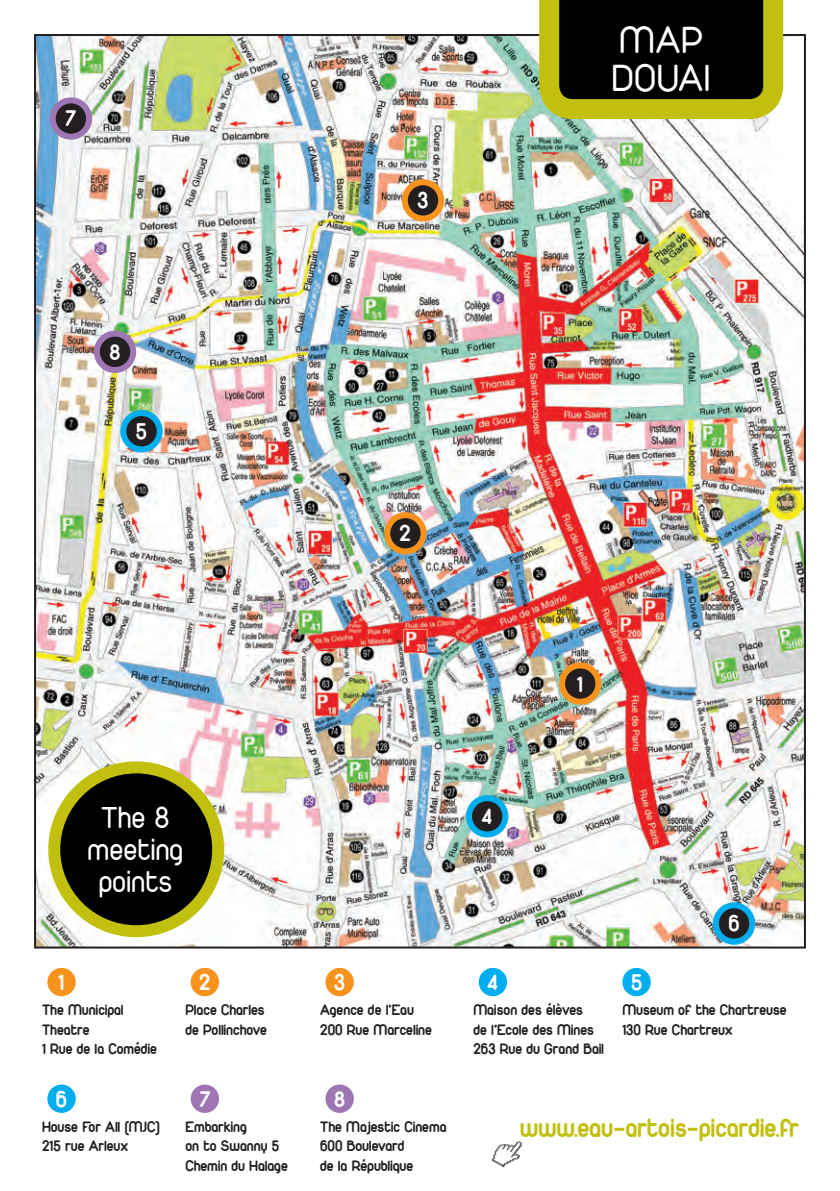
<style>
.page{position:relative;width:840px;height:1191px;background:#fff}
.page>*{position:absolute;margin:0;border:0;box-sizing:border-box;transform-origin:0 0}
.t1{font:40px/38px "Duepuntozero";letter-spacing:.03em;color:#fff}
.t2{font:32px/32px "Duepuntozero";letter-spacing:.02em;color:#fff;text-align:center}
.t3{font:28px "Duepuntozerobold";color:#c2c00f}
.t4{font:24px "Duepuntozerobold";color:#fff}
.t5{font:16px/19.2px "Duepuntozerobold";color:#231f20}
</style>
<div class="page">
<img style="left:37px;top:37px;width:765px;height:908px">
<div style="left:47px;top:968px;width:29px;height:28px;background:#f7931d;border-radius:50%"></div>
<div style="left:190px;top:968px;width:29px;height:28px;background:#f7931d;border-radius:50%"></div>
<div style="left:325px;top:968px;width:28px;height:28px;background:#f7931d;border-radius:50%"></div>
<div style="left:478px;top:968px;width:29px;height:28px;background:#00aeef;border-radius:50%"></div>
<div style="left:622px;top:968px;width:28px;height:28px;background:#00aeef;border-radius:50%"></div>
<div style="left:47px;top:1084px;width:29px;height:28px;background:#00aeef;border-radius:50%"></div>
<div style="left:190px;top:1084px;width:29px;height:28px;background:#9e76b3;border-radius:50%"></div>
<div style="left:325px;top:1084px;width:28px;height:28px;background:#9e76b3;border-radius:50%"></div>
<svg style="left:491px;top:1141px;width:31px;height:26px"></svg>
<div style="left:54px;top:767px;width:164px;height:164px;background:#000;border-radius:50%"></div>
<div style="left:48px;top:761px;width:176px;height:176px;border:12px solid #c2c00f;border-radius:50%"></div>
<svg style="left:561px;top:665px;width:37px;height:37px"></svg>
<div style="left:558px;top:662px;width:43px;height:43px;border:6px solid #f7931d;border-radius:50%"></div>
<div style="left:387px;top:515px;width:36px;height:36px;background:#231f20;border-radius:50%"></div>
<div style="left:384px;top:512px;width:42px;height:42px;border:6px solid #f7931d;border-radius:50%"></div>
<svg style="left:123px;top:413px;width:37px;height:36px"></svg>
<div style="left:120px;top:410px;width:43px;height:42px;border:6px solid #00aeef;border-radius:50%"></div>
<div style="left:97px;top:334px;width:36px;height:36px;background:#231f20;border-radius:50%"></div>
<div style="left:94px;top:331px;width:42px;height:42px;border:6px solid #9e76b3;border-radius:50%"></div>
<svg style="left:53px;top:100px;width:36px;height:37px"></svg>
<div style="left:50px;top:97px;width:42px;height:43px;border:6px solid #9e76b3;border-radius:50%"></div>
<svg style="left:404px;top:182px;width:37px;height:36px"></svg>
<div style="left:401px;top:179px;width:43px;height:43px;border:6px solid #f7931d;border-radius:50%"></div>
<svg style="left:468px;top:798px;width:37px;height:36px"></svg>
<div style="left:465px;top:795px;width:43px;height:42px;border:6px solid #00aeef;border-radius:50%"></div>
<div style="left:715px;top:905px;width:36px;height:36px;background:#231f20;border-radius:50%"></div>
<div style="left:712px;top:902px;width:42px;height:42px;border:6px solid #00aeef;border-radius:50%"></div>
<svg style="left:539px;top:0;width:243px;height:119px;background:#3b3a07"></svg>
<h3 class="t4" style="left:65px;top:105px;width:12px">7</h3>
<h3 class="t4" style="left:417px;top:187px;width:12px">3</h3>
<h1 class="t1" style="left:611px;top:20px;width:100px">MAP<br>DOUAI</h1>
<h3 class="t4" style="left:109px;top:338px;width:12px">8</h3>
<h3 class="t4" style="left:136px;top:417px;width:13px">5</h3>
<h3 class="t4" style="left:399px;top:519px;width:13px">2</h3>
<h3 class="t4" style="left:577px;top:670px;width:7px">1</h3>
<h2 class="t2" style="left:87px;top:801px;width:97px">The 8 meeting points</h2>
<h3 class="t4" style="left:59px;top:968px;width:7px">1</h3>
<p class="t5" style="left:42px;top:1000px;width:116px">The Municipal<br>Theatre<br>1 Rue de la Comédie</p>
<h3 class="t4" style="left:56px;top:1085px;width:13px">6</h3>
<p class="t5" style="left:42px;top:1116px;width:119px">House For All (MJC)<br>215 rue Arleux</p>
<h3 class="t4" style="left:199px;top:968px;width:13px">2</h3>
<p class="t5" style="left:185px;top:1000px;width:83px">Place Charles de Pollinchove</p>
<h3 class="t4" style="left:199px;top:1085px;width:12px">7</h3>
<p class="t5" style="left:185px;top:1116px;width:104px">Embarking<br>on to Swanny 5<br>Chemin du Halage</p>
<h3 class="t4" style="left:334px;top:968px;width:12px">3</h3>
<p class="t5" style="left:320px;top:1000px;width:113px">Agence de l’Eau<br>200 Rue Marceline</p>
<h3 class="t4" style="left:481px;top:802px;width:12px">4</h3>
<h3 class="t4" style="left:487px;top:968px;width:12px">4</h3>
<p class="t5" style="left:473px;top:1000px;width:132px">Maison des élèves<br>de l’Ecole des Mines<br>263 Rue du Grand Bail</p>
<h3 class="t4" style="left:728px;top:909px;width:13px">6</h3>
<h3 class="t4" style="left:630px;top:968px;width:13px">5</h3>
<p class="t5" style="left:622px;top:1000px;width:166px">Museum of the Chartreuse<br>130 Rue Chartreux</p>
<h3 class="t4" style="left:334px;top:1085px;width:12px">8</h3>
<p class="t5" style="left:320px;top:1116px;width:128px">The Majestic Cinema<br>600 Boulevard<br>de la République</p>
<h3 class="t3" style="left:519px;top:1111px;width:280px">www.eau-artois-picardie.fr</h3>
</div>
